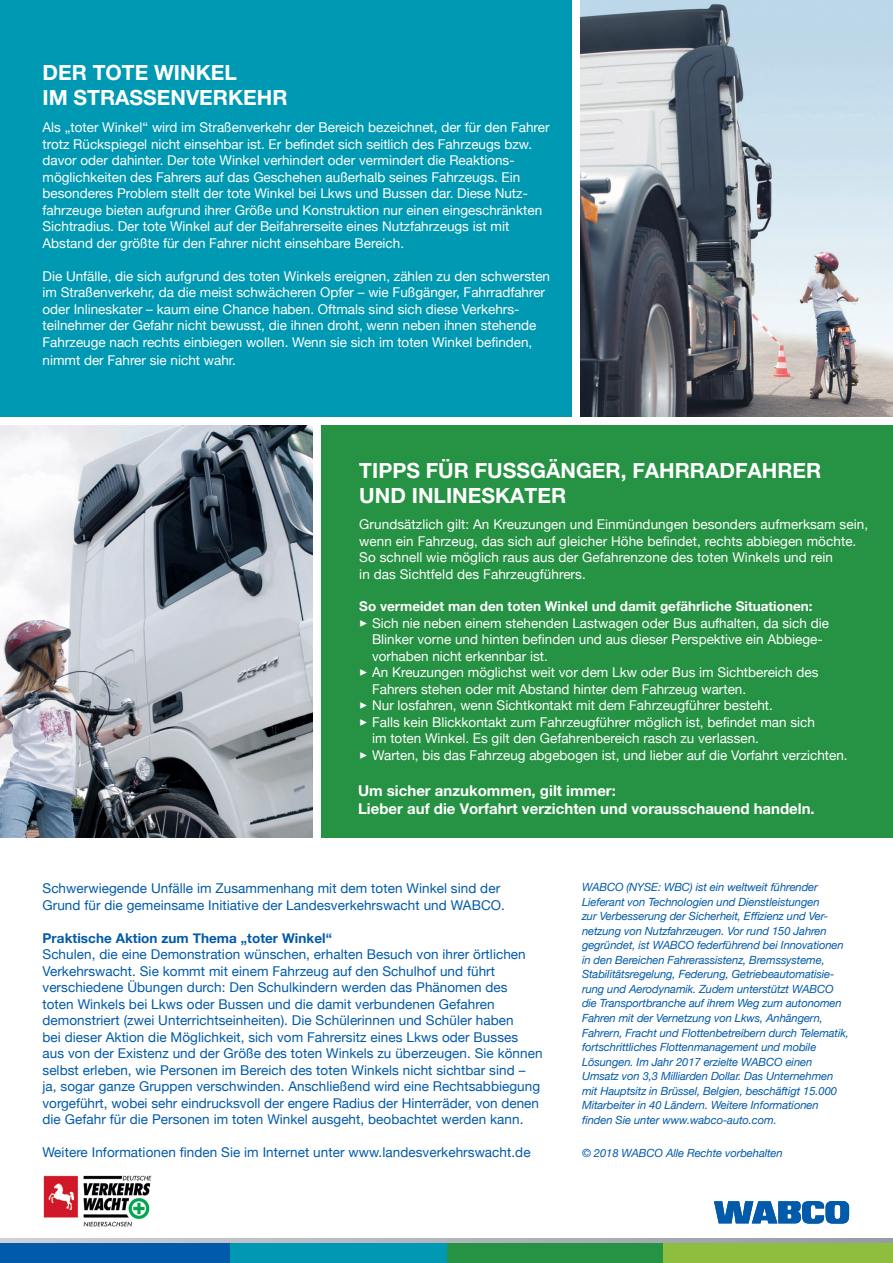
<style>
.page{position:relative;width:893px;height:1263px;background:#fff}
.page>*{position:absolute;margin:0;border:0;box-sizing:border-box;transform-origin:0 0}
.t1{font:700 21px/25.5px "Helvetica Neue LT Pro";color:#fff}
.t2{font:700 15px/18px "Helvetica Neue LT Pro";color:#fff}
.t3{font:13.5px/16.5px "Helvetica Neue";color:#fff}
.t4{font:13.5px/16.5px "Helvetica Neue";letter-spacing:.005em;color:#015aaa}
.t5{font:700 13.5px "Helvetica Neue";color:#fff}
.t6{font:700 13.5px "Helvetica Neue";letter-spacing:.005em;color:#015aaa}
.t7{font:italic 11.25px/14.5px "Helvetica Neue";letter-spacing:-.01em;color:#015aaa}
</style>
<div class="page">
<div style="left:321px;top:425px;width:572px;height:413px;background:#269243"></div>
<div style="left:0;top:0;width:572px;height:417px;background:#0099b3"></div>
<img style="left:580px;top:0;width:313px;height:417px">
<img style="left:0;top:425px;width:313px;height:413px">
<img style="left:43px;top:1175px;width:109px;height:52px">
<svg style="left:714px;top:1201px;width:135px;height:22px"></svg>
<div style="left:447px;top:1239px;width:217px;height:24px;background:#269243"></div>
<div style="left:664px;top:1239px;width:229px;height:24px;background:#8dbe3e"></div>
<div style="left:0;top:1239px;width:230px;height:24px;background:#015aaa"></div>
<div style="left:230px;top:1239px;width:217px;height:24px;background:#0098b2"></div>
<svg style="left:0;top:1239px;width:893px;height:4px"></svg>
<h1 class="t1" style="left:43px;top:59px;width:247px">DER TOTE WINKEL<br>IM STRASSENVERKEHR</h1>
<p class="t3" style="left:43px;top:120px;width:509px">Als „toter Winkel“ wird im Straßenverkehr der Bereich bezeichnet, der für den Fahrer trotz Rückspiegel nicht einsehbar ist. Er befindet sich seitlich des Fahrzeugs bzw. davor oder dahinter. Der tote Winkel verhindert oder vermindert die Reaktions&shy;möglichkeiten des Fahrers auf das Geschehen außerhalb seines Fahrzeugs. Ein besonderes Problem stellt der tote Winkel bei Lkws und Bussen dar. Diese Nutz&shy;fahrzeuge bieten aufgrund ihrer Größe und Konstruktion nur einen eingeschränkten Sichtradius. Der tote Winkel auf der Beifahrerseite eines Nutzfahrzeugs ist mit Abstand der größte für den Fahrer nicht einsehbare Bereich.</p>
<p class="t3" style="left:43px;top:268px;width:509px">Die Unfälle, die sich aufgrund des toten Winkels ereignen, zählen zu den schwersten im Straßenverkehr, da die meist schwächeren Opfer – wie Fußgänger, Fahrradfahrer oder Inlineskater – kaum eine Chance haben. Oftmals sind sich diese Verkehrs&shy;teilnehmer der Gefahr nicht bewusst, die ihnen droht, wenn neben ihnen stehende Fahrzeuge nach rechts einbiegen wollen. Wenn sie sich im toten Winkel befinden,</p>
<p class="t3" style="left:43px;top:352px;width:195px">nimmt der Fahrer sie nicht wahr.</p>
<h1 class="t1" style="left:359px;top:457px;width:464px">TIPPS FÜR FUSSGÄNGER, FAHRRADFAHRER<br>UND INLINESKATER</h1>
<p class="t3" style="left:359px;top:517px;width:510px">Grundsätzlich gilt: An Kreuzungen und Einmündungen besonders aufmerksam sein, wenn ein Fahrzeug, das sich auf gleicher Höhe befindet, rechts abbiegen möchte.<br>So schnell wie möglich raus aus der Gefahrenzone des toten Winkels und rein<br>in das Sichtfeld des Fahrzeugführers.</p>
<p class="t5" style="left:359px;top:596px;width:455px">So vermeidet man den toten Winkel und damit gefährliche Situationen:</p>
<p class="t3" style="left:372px;top:616px;width:458px;text-indent:-13px">✓ Sich nie neben einem stehenden Lastwagen oder Bus aufhalten, da sich die<br>Blinker vorne und hinten befinden und aus dieser Perspektive ein Abbiege&shy;vorhaben nicht erkennbar ist.</p>
<p class="t3" style="left:372px;top:665px;width:448px;text-indent:-13px">✓ An Kreuzungen möglichst weit vor dem Lkw oder Bus im Sichtbereich des<br>Fahrers stehen oder mit Abstand hinter dem Fahrzeug warten.</p>
<p class="t3" style="left:359px;top:698px;width:415px">✓ Nur losfahren, wenn Sichtkontakt mit dem Fahrzeugführer besteht.</p>
<p class="t3" style="left:372px;top:715px;width:444px;text-indent:-13px">✓ Falls kein Blickkontakt zum Fahrzeugführer möglich ist, befindet man sich im toten Winkel. Es gilt den Gefahrenbereich rasch zu verlassen.</p>
<p class="t3" style="left:359px;top:748px;width:490px">✓ Warten, bis das Fahrzeug abgebogen ist, und lieber auf die Vorfahrt verzichten.</p>
<p class="t2" style="left:358px;top:781px;width:458px">Um sicher anzukommen, gilt immer:<br>Lieber auf die Vorfahrt verzichten und vorausschauend handeln.</p>
<p class="t4" style="left:43px;top:881px;width:464px">Schwerwiegende Unfälle im Zusammenhang mit dem toten Winkel sind der<br>Grund für die gemeinsame Initiative der Landesverkehrswacht und WABCO.</p>
<p class="t6" style="left:43px;top:927px;width:291px">Praktische Aktion zum Thema „toter Winkel“</p>
<p class="t4" style="left:43px;top:947px;width:502px">Schulen, die eine Demonstration wünschen, erhalten Besuch von ihrer örtlichen Verkehrswacht. Sie kommt mit einem Fahrzeug auf den Schulhof und führt verschiedene Übungen durch: Den Schulkindern werden das Phänomen des<br>toten Winkels bei Lkws oder Bussen und die damit verbundenen Gefahren demonstriert (zwei Unterrichtseinheiten). Die Schülerinnen und Schüler haben<br>bei dieser Aktion die Möglichkeit, sich vom Fahrersitz eines Lkws oder Busses aus von der Existenz und der Größe des toten Winkels zu überzeugen. Sie können selbst erleben, wie Personen im Bereich des toten Winkels nicht sichtbar sind – ja, sogar ganze Gruppen verschwinden. Anschließend wird eine Rechtsabbiegung vorgeführt, wobei sehr eindrucksvoll der engere Radius der Hinterräder, von denen die Gefahr für die Personen im toten Winkel ausgeht, beobachtet werden kann.</p>
<p class="t4" style="left:43px;top:1145px;width:490px">Weitere Informationen finden Sie im Internet unter www.landesverkehrswacht.de</p>
<p class="t7" style="left:582px;top:880px;width:268px">WABCO (NYSE: WBC) ist ein weltweit führender Lieferant von Technologien und Dienstleistungen<br>zur Verbesserung der Sicherheit, Effizienz und Ver&shy;netzung von Nutzfahrzeugen. Vor rund 150 Jahren gegründet, ist WABCO federführend bei Innovationen in den Bereichen Fahrerassistenz, Bremssysteme, Stabilitätsregelung, Federung, Getriebeautomatisie&shy;rung und Aerodynamik. Zudem unterstützt WABCO die Transportbranche auf ihrem Weg zum autonomen Fahren mit der Vernetzung von Lkws, Anhängern, Fahrern, Fracht und Flottenbetreibern durch Telematik, fortschrittliches Flottenmanagement und mobile Lösungen. Im Jahr 2017 erzielte WABCO einen Umsatz von 3,3 Milliarden Dollar. Das Unternehmen mit Hauptsitz in Brüssel, Belgien, beschäftigt 15.000<br>Mitarbeiter in 40 Ländern. Weitere Informationen finden Sie unter www.wabco-auto.com.</p>
<p class="t7" style="left:582px;top:1147px;width:202px">© 2018 WABCO Alle Rechte vorbehalten</p>
</div>
